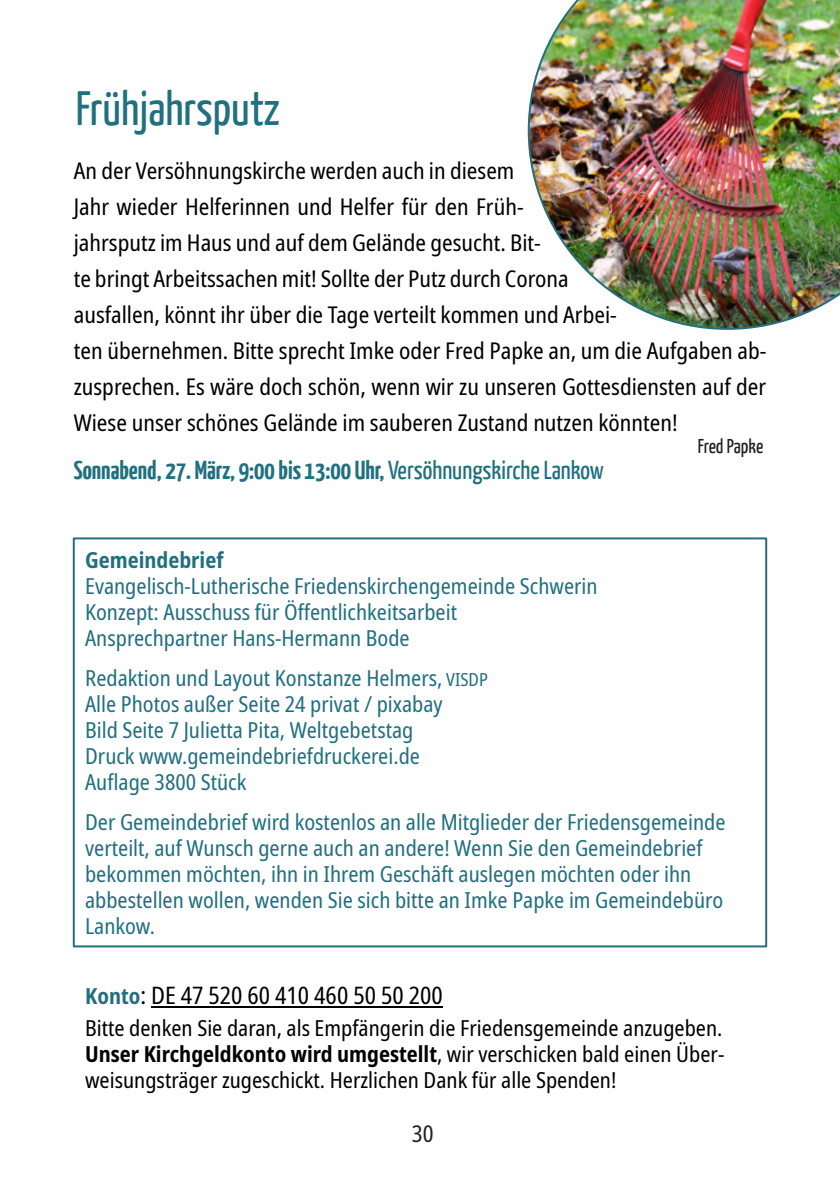
<style>
.page{position:relative;width:840px;height:1191px;background:#fff}
.page>*{position:absolute;margin:0;border:0;box-sizing:border-box;transform-origin:0 0}
.t1{font:48px "Yanone Kaffeesatz";color:#207080}
.t2{font:700 26px "Yanone Kaffeesatz";color:#207080}
.t3{font:condensed 24px "Noto Sans";color:#000}
.t4{font:condensed 23px/36px "Noto Sans";color:#000}
.t5{font:condensed 23px "Noto Sans";color:#231f20}
.t6{font:condensed 22px/26px "Noto Sans";color:#207080}
.t7{font:condensed 22px/26px "Noto Sans";color:#000;text-align:justify}
.t8{font:700 condensed 22px "Noto Sans";color:#207080}
.t9{font:20px "Yanone Kaffeesatz";letter-spacing:-.005em;color:#231f20}
.s1{font-weight:400}
.s2{font-size:18px}
.s3{font-weight:700;font-size:22px;color:#207080}
.s4{font-weight:700}
</style>
<div class="page">
<div style="left:73px;top:537px;width:693px;height:410px;border:2px solid #207080"></div>
<hr style="left:151px;top:1006px;width:291px;height:1px;background:#000">
<img style="left:527px;top:0;width:312px;height:330px">
<h1 class="t1" style="left:76px;top:90px;width:206px">Frühjahrsputz</h1>
<p class="t4" style="left:74px;top:152px;width:693px">An der Versöhnungskirche werden auch in diesem<br>Jahr wieder Helferinnen und Helfer für den Früh‐<br>jahrsputz im Haus und auf dem Gelände gesucht. Bit‐<br>te bringt Arbeitssachen mit! Sollte der Putz durch Corona<br>ausfallen, könnt ihr über die Tage verteilt kommen und Arbei‐<br>ten übernehmen. Bitte sprecht Imke oder Fred Papke an, um die Aufgaben ab‐ zusprechen. Es wäre doch schön, wenn wir zu unseren Gottesdiensten auf der Wiese unser schönes Gelände im sauberen Zustand nutzen könnten!</p>
<p class="t2" style="left:74px;top:460px;width:531px">Sonnabend, 27. März, 9:00 bis 13:00 Uhr, <span class="s1">Versöhnungskirche Lankow</span></p>
<p class="t9" style="left:697px;top:438px;width:67px">Fred Papke</p>
<p class="t8" style="left:85px;top:544px;width:140px">Gemeindebrief</p>
<p class="t6" style="left:85px;top:572px;width:514px">Evangelisch-Lutherische Friedenskirchengemeinde Schwerin<br>Konzept: Ausschuss für Öffentlichkeitsarbeit<br>Ansprechpartner Hans-Hermann Bode</p>
<p class="t6" style="left:85px;top:664px;width:404px">Redaktion und Layout Konstanze Helmers, <span class="s2">VISDP </span>Alle Photos außer Seite 24 privat / pixabay<br>Bild Seite 7 Julietta Pita, Weltgebetstag<br>Druck www.gemeindebriefdruckerei.de Auflage 3800 Stück</p>
<p class="t6" style="left:85px;top:808px;width:641px">Der Gemeindebrief wird kostenlos an alle Mitglieder der Friedensgemeinde verteilt, auf Wunsch gerne auch an andere! Wenn Sie den Gemeindebrief bekommen möchten, ihn in Ihrem Geschäft auslegen möchten oder ihn abbestellen wollen, wenden Sie sich bitte an Imke Papke im Gemeindebüro Lankow.</p>
<p class="t3" style="left:85px;top:978px;width:359px"><span class="s3">Konto</span>: DE 47 520 60 410 460 50 50 200</p>
<p class="t7" style="left:85px;top:1014px;width:640px">Bitte denken Sie daran, als Empfängerin die Friedensgemeinde anzugeben.<br><span class="s4">Unser Kirchgeldkonto wird umgestellt</span>, wir verschicken bald einen Über&shy;weisungsträger zugeschickt. Herzlichen Dank für alle Spenden!</p>
<p class="t5" style="left:412px;top:1117px;width:23px">30</p>
</div>
